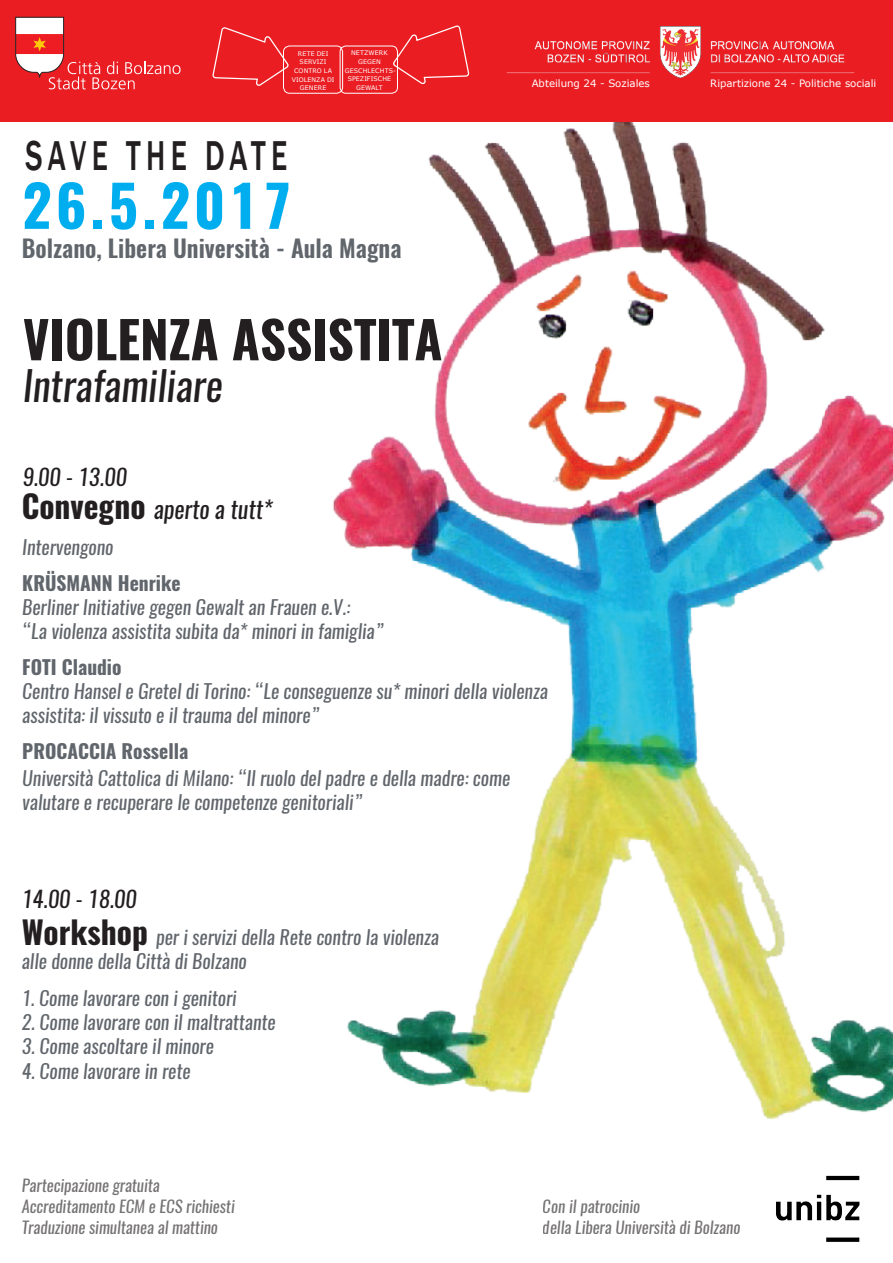
<style>
.page{position:relative;width:893px;height:1263px;background:#fff}
.page>*{position:absolute;margin:0;border:0;box-sizing:border-box;transform-origin:0 0}
.t1{font:700 57px "Oswald";letter-spacing:.07em;color:#00aeef}
.t2{font:700 51px "Oswald";color:#231f20}
.t3{font:500 42.9px "Franklin Gothic";letter-spacing:.18em;color:#231f20;scale:.7 1}
.t4{font:italic 40.5px "Oswald";color:#231f20}
.t5{font:600 24px "Oswald";color:#61666c}
.t6{font:italic 24px "Oswald";color:#231f20}
.t7{font:italic 22.5px "Oswald";color:#231f20}
.t8{font:italic 19.5px/24px "Oswald";color:#61666c}
.t9{font:700 19.5px "Oswald";color:#61666c}
.t10{font:italic 16.5px/21px "Oswald";color:#231f20}
.t11{font:10.2px "Verdana";color:#fff}
.t12{font:6.3px/8.7px "Verdana";letter-spacing:.015em;color:#fff;text-align:center}
.s1{font-weight:700;font-style:normal;font-size:31.5px}
.s2{font-weight:700;font-style:normal;font-size:31.5px;color:#231f20}
</style>
<div class="page">
<img style="left:325px;top:121px;width:568px;height:998px">
<div style="left:0;top:0;width:893px;height:121px;background:#ea1d23"></div>
<svg style="left:392px;top:25px;width:77px;height:67px"></svg>
<div style="left:283px;top:46px;width:60px;height:48px;border:1px solid #fff;border-radius:6px"></div>
<div style="left:340px;top:46px;width:58px;height:48px;border:1px solid #fff;border-radius:6px"></div>
<svg style="left:213px;top:27px;width:77px;height:67px"></svg>
<svg style="left:15px;top:16px;width:166px;height:73px"></svg>
<img style="left:776px;top:1175px;width:84px;height:67px">
<img style="left:506px;top:26px;width:349px;height:51px">
<p class="t12" style="left:292px;top:49px;width:44px">RETE DEI<br>SERVIZI<br>CONTRO LA<br>VIOLENZA DI<br>GENERE</p>
<p class="t12" style="left:345px;top:49px;width:53px">NETZWERK<br>GEGEN<br>GESCHLECHTS-<br>SPEZIFISCHE<br>GEWALT</p>
<h3 class="t3" style="left:25px;top:129px;width:376px">SAVE THE DATE</h3>
<h1 class="t1" style="left:22px;top:166px;width:271px">26.5.2017</h1>
<p class="t5" style="left:22px;top:231px;width:381px">Bolzano, Libera Università - Aula Magna</p>
<h2 class="t2" style="left:23px;top:304px;width:421px">VIOLENZA ASSISTITA</h2>
<h3 class="t4" style="left:23px;top:358px;width:201px">Intrafamiliare</h3>
<p class="t7" style="left:23px;top:461px;width:106px">9.00 - 13.00</p>
<p class="t11" style="left:532px;top:77px;width:120px">Abteilung 24 - Soziales</p>
<p class="t11" style="left:710px;top:77px;width:168px">Ripartizione 24 - Politiche sociali</p>
<p class="t6" style="left:22px;top:493px;width:252px"><span class="s1">Convegno</span> aperto a tutt*</p>
<p class="t8" style="left:22px;top:535px;width:93px">Intervengono</p>
<p class="t9" style="left:22px;top:569px;width:160px">KRÜSMANN Henrike</p>
<p class="t8" style="left:22px;top:595px;width:363px">Berliner Initiative gegen Gewalt an Frauen e.V.:<br>“La violenza assistita subita da* minori in famiglia”</p>
<p class="t9" style="left:22px;top:653px;width:101px">FOTI Claudio</p>
<p class="t8" style="left:22px;top:679px;width:527px">Centro Hansel e Gretel di Torino: “Le conseguenze su* minori della violenza assistita: il vissuto e il trauma del minore”</p>
<p class="t9" style="left:22px;top:737px;width:168px">PROCACCIA Rossella</p>
<p class="t8" style="left:22px;top:766px;width:489px">Università Cattolica di Milano: “Il ruolo del padre e della madre: come valutare e recuperare le competenze genitoriali”</p>
<p class="t7" style="left:22px;top:883px;width:117px">14.00 - 18.00</p>
<p class="t8" style="left:22px;top:925px;width:419px"><span class="s2">Workshop</span> per i servizi della Rete contro la violenza alle donne della Città di Bolzano</p>
<p class="t8" style="left:22px;top:987px;width:216px">1. Come lavorare con i genitori</p>
<p class="t8" style="left:22px;top:1011px;width:255px">2. Come lavorare con il maltrattante</p>
<p class="t8" style="left:22px;top:1035px;width:194px">3. Come ascoltare il minore</p>
<p class="t8" style="left:22px;top:1059px;width:170px">4. Come lavorare in rete</p>
<p class="t10" style="left:22px;top:1175px;width:215px">Partecipazione gratuita<br>Accreditamento ECM e ECS richiesti<br>Traduzione simultanea al mattino</p>
<p class="t10" style="left:543px;top:1195px;width:199px">Con il patrocinio<br>della Libera Università di Bolzano</p>
</div>
